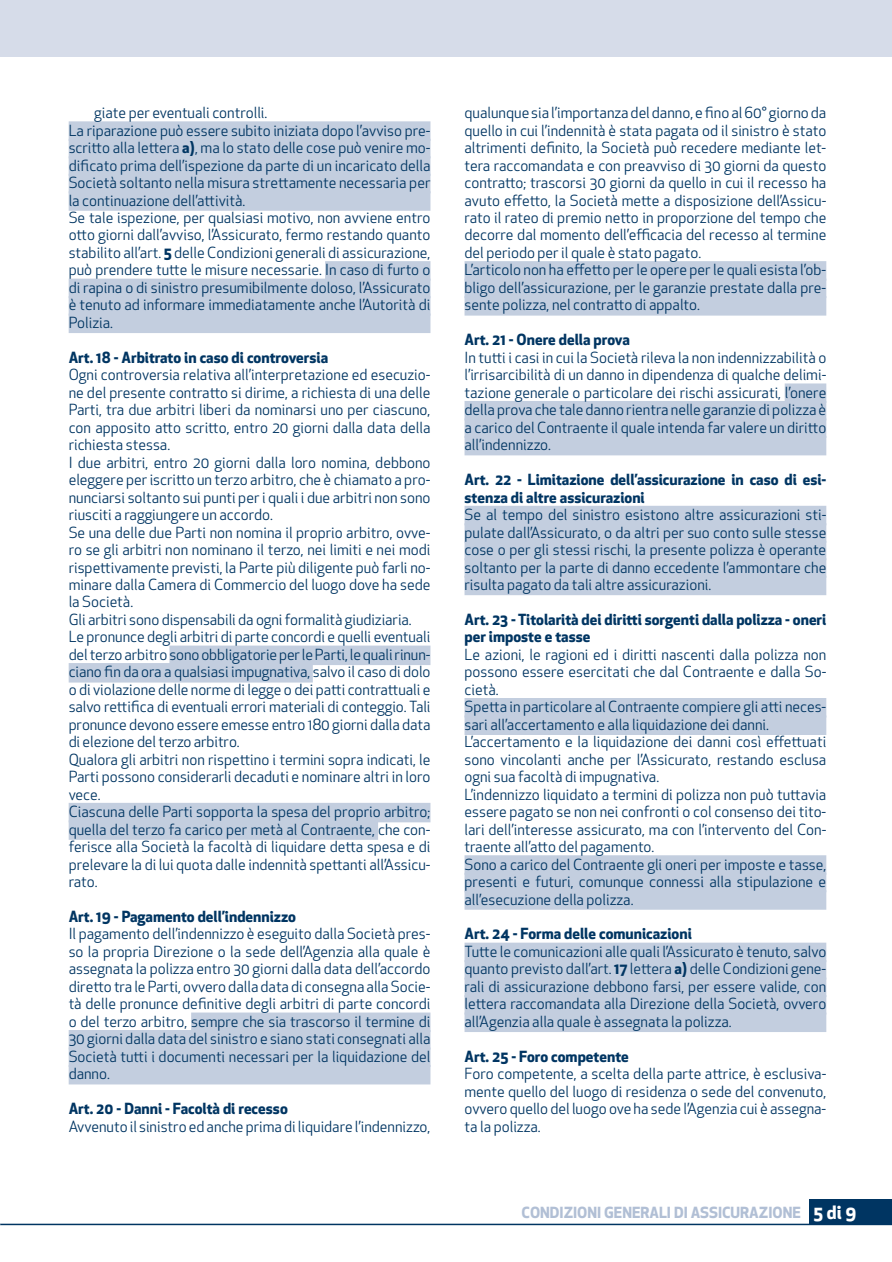
<style>
.page{position:relative;width:892px;height:1262px;background:#fff}
.page>*{position:absolute;margin:0;border:0;box-sizing:border-box;transform-origin:0 0}
.t1{font:700 18px "Apex New";color:#fff}
.t2{font:15px/17.5px "Apex New";color:#003562;text-align:justify}
.t3{font:700 15px/17.5px "Apex New";color:#003562}
.t4{font:700 15px "Apex New";color:#b1bfd5}
.s1{font-weight:700}
</style>
<div class="page">
<div style="left:808px;top:1200px;width:83px;height:25px;background:#003562"></div>
<hr style="left:1px;top:1224px;width:890px;height:1px;background:#003562">
<div style="left:69px;top:121px;width:361px;height:20px;background:#c3cedf"></div>
<div style="left:69px;top:139px;width:361px;height:19px;background:#c3cedf"></div>
<div style="left:69px;top:156px;width:361px;height:20px;background:#c3cedf"></div>
<div style="left:69px;top:174px;width:361px;height:19px;background:#c3cedf"></div>
<div style="left:69px;top:191px;width:361px;height:20px;background:#c3cedf"></div>
<div style="left:325px;top:261px;width:105px;height:20px;background:#c3cedf"></div>
<div style="left:69px;top:279px;width:361px;height:19px;background:#c3cedf"></div>
<div style="left:69px;top:296px;width:361px;height:20px;background:#c3cedf"></div>
<div style="left:69px;top:314px;width:361px;height:19px;background:#c3cedf"></div>
<div style="left:169px;top:646px;width:261px;height:19px;background:#c3cedf"></div>
<div style="left:69px;top:663px;width:244px;height:20px;background:#c3cedf"></div>
<div style="left:69px;top:803px;width:361px;height:19px;background:#c3cedf"></div>
<div style="left:69px;top:820px;width:309px;height:20px;background:#c3cedf"></div>
<div style="left:191px;top:1013px;width:239px;height:19px;background:#c3cedf"></div>
<div style="left:69px;top:1030px;width:361px;height:19px;background:#c3cedf"></div>
<div style="left:69px;top:1047px;width:361px;height:20px;background:#c3cedf"></div>
<div style="left:69px;top:1065px;width:361px;height:19px;background:#c3cedf"></div>
<div style="left:464px;top:261px;width:361px;height:20px;background:#c3cedf"></div>
<div style="left:464px;top:279px;width:361px;height:19px;background:#c3cedf"></div>
<div style="left:464px;top:296px;width:361px;height:20px;background:#c3cedf"></div>
<div style="left:784px;top:383px;width:41px;height:20px;background:#c3cedf"></div>
<div style="left:464px;top:401px;width:361px;height:19px;background:#c3cedf"></div>
<div style="left:464px;top:418px;width:361px;height:20px;background:#c3cedf"></div>
<div style="left:464px;top:436px;width:361px;height:19px;background:#c3cedf"></div>
<div style="left:464px;top:506px;width:361px;height:19px;background:#c3cedf"></div>
<div style="left:464px;top:523px;width:361px;height:20px;background:#c3cedf"></div>
<div style="left:464px;top:541px;width:361px;height:19px;background:#c3cedf"></div>
<div style="left:464px;top:558px;width:361px;height:20px;background:#c3cedf"></div>
<div style="left:464px;top:576px;width:361px;height:19px;background:#c3cedf"></div>
<div style="left:464px;top:698px;width:361px;height:19px;background:#c3cedf"></div>
<div style="left:464px;top:715px;width:361px;height:20px;background:#c3cedf"></div>
<div style="left:464px;top:855px;width:361px;height:20px;background:#c3cedf"></div>
<div style="left:464px;top:873px;width:361px;height:19px;background:#c3cedf"></div>
<div style="left:464px;top:890px;width:361px;height:20px;background:#c3cedf"></div>
<div style="left:464px;top:943px;width:361px;height:19px;background:#c3cedf"></div>
<div style="left:464px;top:960px;width:361px;height:20px;background:#c3cedf"></div>
<div style="left:464px;top:978px;width:361px;height:19px;background:#c3cedf"></div>
<div style="left:464px;top:995px;width:361px;height:20px;background:#c3cedf"></div>
<div style="left:464px;top:1013px;width:361px;height:19px;background:#c3cedf"></div>
<div style="left:0;top:0;width:891px;height:56px;background:#d6dce9"></div>
<p class="t2" style="left:69px;top:104px;width:363px;text-align:left;text-indent:26px">giate per eventuali controlli.<br>La riparazione può essere subito iniziata dopo l’avviso pre&shy;scritto alla lettera <span class="s1">a)</span>, ma lo stato delle cose può venire mo&shy;dificato prima dell’ispezione da parte di un incaricato della Società soltanto nella misura strettamente necessaria per la continuazione dell’attività.<br>Se tale ispezione, per qualsiasi motivo, non avviene entro otto giorni dall’avviso, l’Assicurato, fermo restando quanto stabilito all’art. <span class="s1">5</span> delle Condizioni generali di assicurazione, può prendere tutte le misure necessarie. In caso di furto o di rapina o di sinistro presumibilmente doloso, l’Assicurato è tenuto ad informare immediatamente anche l’Autorità di Polizia.</p>
<p class="t3" style="left:69px;top:348px;width:261px">Art. 18 - Arbitrato in caso di controversia</p>
<p class="t2" style="left:69px;top:366px;width:363px;text-align:left">Ogni controversia relativa all’interpretazione ed esecuzio&shy;ne del presente contratto si dirime, a richiesta di una delle Parti, tra due arbitri liberi da nominarsi uno per ciascuno, con apposito atto scritto, entro 20 giorni dalla data della richiesta stessa.<br>I due arbitri, entro 20 giorni dalla loro nomina, debbono eleggere per iscritto un terzo arbitro, che è chiamato a pro&shy;nunciarsi soltanto sui punti per i quali i due arbitri non sono riusciti a raggiungere un accordo.<br>Se una delle due Parti non nomina il proprio arbitro, ovve&shy;ro se gli arbitri non nominano il terzo, nei limiti e nei modi rispettivamente previsti, la Parte più diligente può farli no&shy;minare dalla Camera di Commercio del luogo dove ha sede la Società.<br>Gli arbitri sono dispensabili da ogni formalità giudiziaria.<br>Le pronunce degli arbitri di parte concordi e quelli eventuali del terzo arbitro sono obbligatorie per le Parti, le quali rinun&shy;ciano fin da ora a qualsiasi impugnativa, salvo il caso di dolo o di violazione delle norme di legge o dei patti contrattuali e salvo rettifica di eventuali errori materiali di conteggio. Tali pronunce devono essere emesse entro 180 giorni dalla data di elezione del terzo arbitro.<br>Qualora gli arbitri non rispettino i termini sopra indicati, le Parti possono considerarli decaduti e nominare altri in loro vece.<br>Ciascuna delle Parti sopporta la spesa del proprio arbitro; quella del terzo fa carico per metà al Contraente, che con&shy;ferisce alla Società la facoltà di liquidare detta spesa e di prelevare la di lui quota dalle indennità spettanti all’Assicu&shy;rato.</p>
<p class="t3" style="left:69px;top:907px;width:228px">Art. 19 - Pagamento dell’indennizzo</p>
<p class="t2" style="left:69px;top:925px;width:363px">Il pagamento dell’indennizzo è eseguito dalla Società pres&shy;so la propria Direzione o la sede dell’Agenzia alla quale è assegnata la polizza entro 30 giorni dalla data dell’accordo diretto tra le Parti, ovvero dalla data di consegna alla Socie&shy;tà delle pronunce definitive degli arbitri di parte concordi o del terzo arbitro, sempre che sia trascorso il termine di 30 giorni dalla data del sinistro e siano stati consegnati alla Società tutti i documenti necessari per la liquidazione del danno.</p>
<p class="t3" style="left:69px;top:1099px;width:220px">Art. 20 - Danni - Facoltà di recesso</p>
<p class="t2" style="left:69px;top:1117px;width:363px">Avvenuto il sinistro ed anche prima di liquidare l’indennizzo,</p>
<p class="t2" style="left:464px;top:104px;width:363px;text-align:left">qualunque sia l’importanza del danno, e fino al 60° giorno da quello in cui l’indennità è stata pagata od il sinistro è stato altrimenti definito, la Società può recedere mediante let&shy;tera raccomandata e con preavviso di 30 giorni da questo contratto; trascorsi 30 giorni da quello in cui il recesso ha avuto effetto, la Società mette a disposizione dell’Assicu&shy;rato il rateo di premio netto in proporzione del tempo che decorre dal momento dell’efficacia del recesso al termine del periodo per il quale è stato pagato.<br>L’articolo non ha effetto per le opere per le quali esista l’ob&shy;bligo dell’assicurazione, per le garanzie prestate dalla pre&shy;sente polizza, nel contratto di appalto.</p>
<p class="t3" style="left:464px;top:330px;width:167px">Art. 21 - Onere della prova</p>
<p class="t2" style="left:464px;top:349px;width:363px">In tutti i casi in cui la Società rileva la non indennizzabilità o l’irrisarcibilità di un danno in dipendenza di qualche delimi&shy;tazione generale o particolare dei rischi assicurati, l’onere della prova che tale danno rientra nelle garanzie di polizza è a carico del Contraente il quale intenda far valere un diritto all’indennizzo.</p>
<p class="t3" style="left:464px;top:470px;width:363px">Art. 22 - Limitazione dell’assicurazione in caso di esi&shy;stenza di altre assicurazioni</p>
<p class="t2" style="left:464px;top:506px;width:363px">Se al tempo del sinistro esistono altre assicurazioni sti&shy;pulate dall’Assicurato, o da altri per suo conto sulle stesse cose o per gli stessi rischi, la presente polizza è operante soltanto per la parte di danno eccedente l’ammontare che risulta pagato da tali altre assicurazioni.</p>
<p class="t3" style="left:464px;top:610px;width:363px">Art. 23 - Titolarità dei diritti sorgenti dalla polizza - oneri per imposte e tasse</p>
<p class="t2" style="left:464px;top:646px;width:363px;text-align:left">Le azioni, le ragioni ed i diritti nascenti dalla polizza non possono essere esercitati che dal Contraente e dalla So&shy;cietà.<br>Spetta in particolare al Contraente compiere gli atti neces&shy;sari all’accertamento e alla liquidazione dei danni.<br>L’accertamento e la liquidazione dei danni così effettuati sono vincolanti anche per l’Assicurato, restando esclusa ogni sua facoltà di impugnativa.<br>L’indennizzo liquidato a termini di polizza non può tuttavia essere pagato se non nei confronti o col consenso dei tito&shy;lari dell’interesse assicurato, ma con l’intervento del Con&shy;traente all’atto del pagamento.<br>Sono a carico del Contraente gli oneri per imposte e tasse, presenti e futuri, comunque connessi alla stipulazione e all’esecuzione della polizza.</p>
<p class="t3" style="left:464px;top:925px;width:229px">Art. 24 - Forma delle comunicazioni</p>
<p class="t2" style="left:464px;top:943px;width:363px">Tutte le comunicazioni alle quali l’Assicurato è tenuto, salvo quanto previsto dall’art. <span class="s1">17</span> lettera <span class="s1">a)</span> delle Condizioni gene&shy;rali di assicurazione debbono farsi, per essere valide, con lettera raccomandata alla Direzione della Società, ovvero all’Agenzia alla quale è assegnata la polizza.</p>
<p class="t3" style="left:464px;top:1047px;width:166px">Art. 25 - Foro competente</p>
<p class="t2" style="left:464px;top:1065px;width:363px">Foro competente, a scelta della parte attrice, è esclusiva&shy;mente quello del luogo di residenza o sede del convenuto, ovvero quello del luogo ove ha sede l’Agenzia cui è assegna&shy;ta la polizza.</p>
<p class="t4" style="left:521px;top:1202px;width:280px">CONDIZIONI GENERALI DI ASSICURAZIONE</p>
<p class="t1" style="left:813px;top:1200px;width:44px">5 di 9</p>
</div>
